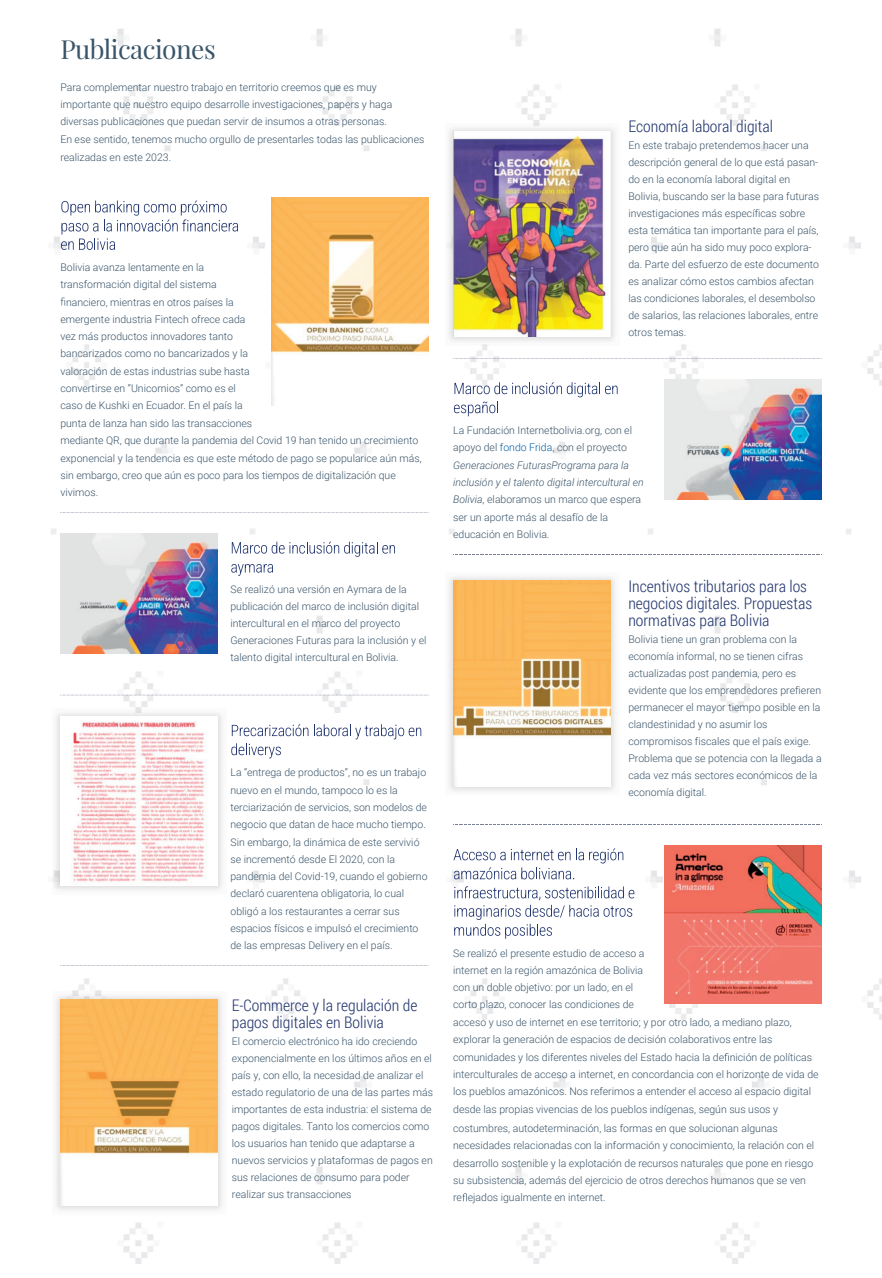
<style>
.page{position:relative;width:882px;height:1278px;background:#fff}
.page>*{position:absolute;margin:0;border:0;box-sizing:border-box;transform-origin:0 0}
.t1{font:26.2px "Playfair Display";letter-spacing:-.02em;color:#395469}
.t2{font:300 16px/17px "Roboto Condensed";color:#23366f}
.t3{font:300 10.5px/17px "Roboto";color:#395469}
.s1{color:#015fa6}
.s2{font-style:italic}
</style>
<div class="page">
<svg style="left:60px;top:512px;width:368px;height:1px"></svg>
<svg style="left:61px;top:200px;width:177px;height:50px"></svg>
<svg style="left:61px;top:297px;width:4px;height:8px"></svg>
<img style="left:271px;top:198px;width:157px;height:207px">
<svg style="left:232px;top:541px;width:163px;height:15px"></svg>
<svg style="left:231px;top:564px;width:42px;height:12px"></svg>
<img style="left:60px;top:534px;width:158px;height:120px">
<svg style="left:453px;top:358px;width:368px;height:1px"></svg>
<div style="left:445px;top:124px;width:174px;height:222px;background:linear-gradient(to right,#f2f2f2,#f2f2f2)"></div>
<img style="left:453px;top:132px;width:157px;height:205px">
<svg style="left:453px;top:554px;width:367px;height:1px"></svg>
<svg style="left:454px;top:382px;width:163px;height:34px"></svg>
<img style="left:664px;top:379px;width:157px;height:120px">
<svg style="left:60px;top:694px;width:368px;height:1px"></svg>
<svg style="left:60px;top:965px;width:368px;height:1px"></svg>
<svg style="left:231px;top:724px;width:190px;height:34px"></svg>
<div style="left:52px;top:708px;width:174px;height:186px;background:linear-gradient(to right,#f1f1f1,#f2f2f2)"></div>
<svg style="left:453px;top:848px;width:170px;height:31px"></svg>
<svg style="left:454px;top:886px;width:180px;height:52px"></svg>
<svg style="left:724px;top:1053px;width:4px;height:7px"></svg>
<img style="left:664px;top:845px;width:157px;height:158px">
<svg style="left:453px;top:824px;width:367px;height:1px"></svg>
<svg style="left:449px;top:577px;width:166px;height:214px;fill:#ededed"></svg>
<img style="left:453px;top:580px;width:157px;height:206px">
<hr style="left:0;top:1277px;width:881px;height:1px;background:#e0e1df">
<svg style="left:462px;top:1193px;width:4px;height:8px"></svg>
<svg style="left:56px;top:991px;width:166px;height:219px;fill:#ededed"></svg>
<img style="left:60px;top:999px;width:158px;height:206px">
<img style="left:60px;top:716px;width:158px;height:169px">
<h1 class="t1" style="left:60px;top:33px;width:157px">Publicaciones</h1>
<p class="t3" style="left:60px;top:78px;width:333px;line-height:17.4px">Para complementar nuestro trabajo en territorio creemos que es muy importante que nuestro equipo desarrolle investigaciones, papers y haga diversas publicaciones que puedan servir de insumos a otras personas.</p>
<p class="t3" style="left:60px;top:131px;width:365px">En ese sentido, tenemos mucho orgullo de presentarles todas las publicaciones realizadas en este 2023.</p>
<p class="t3" style="left:60px;top:258px;width:145px">Bolivia avanza lentamente en la</p>
<p class="t3" style="left:60px;top:276px;width:158px">transformación digital del sistema</p>
<p class="t3" style="left:66px;top:293px;width:169px">nanciero, mientras en otros países la</p>
<p class="t3" style="left:60px;top:310px;width:186px">emergente industria Fintech ofrece cada</p>
<p class="t3" style="left:60px;top:327px;width:174px">vez más productos innovadores tanto</p>
<p class="t3" style="left:60px;top:345px;width:189px">bancarizados como no bancarizados y la</p>
<p class="t3" style="left:60px;top:362px;width:191px">valoración de estas industrias sube hasta</p>
<p class="t3" style="left:60px;top:379px;width:177px">convertirse en “Unicornios” como es el</p>
<p class="t3" style="left:60px;top:396px;width:184px">caso de Kushki en Ecuador. En el país la</p>
<p class="t3" style="left:60px;top:414px;width:193px">punta de lanza han sido las transacciones</p>
<p class="t3" style="left:60px;top:431px;width:359px">mediante QR, que durante la pandemia del Covid 19 han tenido un crecimiento</p>
<p class="t3" style="left:60px;top:449px;width:363px">exponencial y la tendencia es que este método de pago se popularice aún más,</p>
<p class="t3" style="left:60px;top:466px;width:337px">sin embargo, creo que aún es poco para los tiempos de digitalización que</p>
<p class="t3" style="left:60px;top:483px;width:39px">vivimos.</p>
<p class="t3" style="left:230px;top:580px;width:197px">Se realizó una versión en Aymara de la publicación del marco de inclusión digital intercultural en el marco del proyecto Generaciones Futuras para la inclusión y el talento digital intercultural en Bolivia.</p>
<p class="t3" style="left:230px;top:763px;width:198px;line-height:17.3px">La “entrega de productos”, no es un trabajo nuevo en el mundo, tampoco lo es la terciarización de servicios, son modelos de negocio que datan de hace mucho tiempo.<br>Sin embargo, la dinámica de este servivió se incrementó desde El 2020, con la pandemia del Covid-19, cuando el gobierno declaró cuarentena obligatoria, lo cual obligó a los restaurantes a cerrar sus espacios físicos e impulsó el crecimiento de las empresas Delivery en el país.</p>
<h2 class="t2" style="left:232px;top:996px;width:187px">E-Commerce y la regulación de pagos digitales en Bolivia</h2>
<p class="t3" style="left:232px;top:1032px;width:202px">El comercio electrónico ha ido creciendo exponencialmente en los últimos años en el país y, con ello, la necesidad de analizar el estado regulatorio de una de las partes más importantes de esta industria: el sistema de pagos digitales. Tanto los comercios como los usuarios han tenido que adaptarse a nuevos servicios y plataformas de pagos en sus relaciones de consumo para poder realizar sus transacciones</p>
<h2 class="t2" style="left:628px;top:117px;width:146px">Economía laboral digital</h2>
<p class="t3" style="left:628px;top:136px;width:192px">En este trabajo pretendemos hacer una descripción general de lo que está pasan&shy;do en la economía laboral digital en Bolivia, buscando ser la base para futuras investigaciones más específicas sobre esta temática tan importante para el país, pero que aún ha sido muy poco explora&shy;da. Parte del esfuerzo de este documento es analizar cómo estos cambios afectan las condiciones laborales, el desembolso de salarios, las relaciones laborales, entre otros temas.</p>
<p class="t3" style="left:453px;top:421px;width:192px;line-height:17.3px">La Fundación Internetbolivia.org, con el apoyo del <span class="s1">fondo Frida</span>, con el proyecto <span class="s2">Generaciones FuturasPrograma para la inclusión y el talento digital intercultural en Bolivia</span>, elaboramos un marco que espera ser un aporte más al desafío de la educación en Bolivia.</p>
<h2 class="t2" style="left:628px;top:577px;width:185px">Incentivos tributarios para los negocios digitales. Propuestas normativas para Bolivia</h2>
<p class="t3" style="left:628px;top:630px;width:195px">Bolivia tiene un gran problema con la economía informal, no se tienen cifras actualizadas post pandemia, pero es evidente que los emprendedores prefieren permanecer el mayor tiempo posible en la clandestinidad y no asumir los compromisos fiscales que el país exige.<br>Problema que se potencia con la llegada a cada vez más sectores económicos de la economía digital.</p>
<p class="t3" style="left:453px;top:943px;width:367px;line-height:17.3px">Se realizó el presente estudio de acceso a<br>internet en la región amazónica de Bolivia<br>con un doble objetivo: por un lado, en el<br>corto plazo, conocer las condiciones de<br>acceso y uso de internet en ese territorio; y por otro lado, a mediano plazo, explorar la generación de espacios de decisión colaborativos entre las comunidades y los diferentes niveles del Estado hacia la de nición de políticas interculturales de acceso a internet, en concordancia con el horizonte de vida de los pueblos amazónicos. Nos referimos a entender el acceso al espacio digital desde las propias vivencias de los pueblos indígenas, según sus usos y</p>
<p class="t3" style="left:453px;top:1118px;width:362px;line-height:17.4px">costumbres, autodeterminación, las formas en que solucionan algunas necesidades relacionadas con la información y conocimiento, la relación con el desarrollo sostenible y la explotación de recursos naturales que pone en riesgo su subsistencia, además del ejercicio de otros derechos humanos que se ven re ejados igualmente en internet.</p>
</div>
